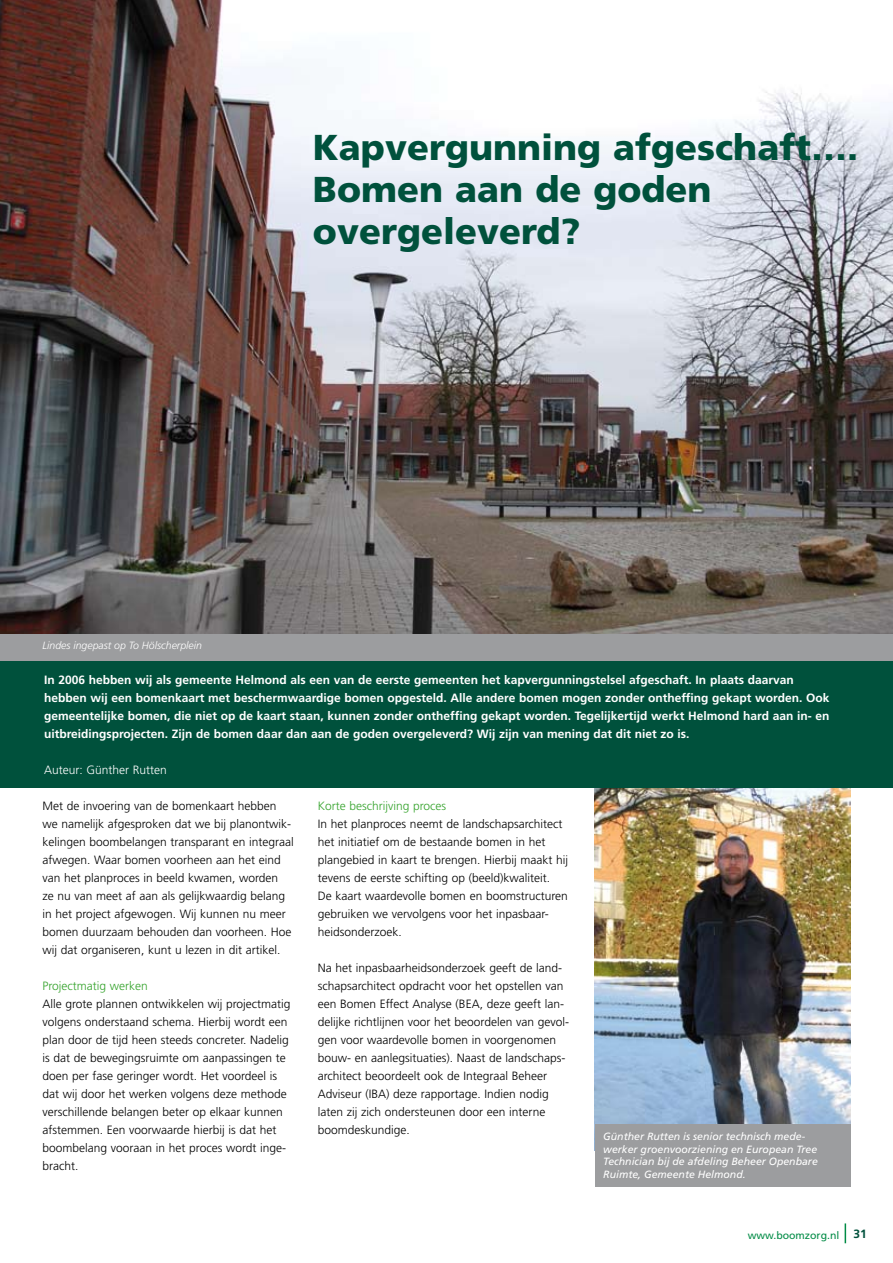
<style>
.page{position:relative;width:893px;height:1263px;background:#fff}
.page>*{position:absolute;margin:0;border:0;box-sizing:border-box;transform-origin:0 0}
.t1{font:900 36px/42px "Frutiger";color:#00513c}
.t2{font:300 12px/18px "Frutiger";color:#000}
.t3{font:700 12px/18px "Frutiger";color:#fff}
.t4{font:300 12px "Frutiger";color:#35a32c}
.t5{font:300 12px "Frutiger";color:#fff}
.t6{font:italic 10.5px/12.6px "Frutiger";color:#fff}
.t7{font:italic 300 10.5px "Frutiger";color:#fff}
.t8{font:10.5px "Frutiger";color:#008b45}
.s1{font-weight:700;font-size:12px;color:#00513c}
</style>
<div class="page">
<svg style="left:845px;top:1223px;width:1px;height:20px"></svg>
<img style="left:0;top:0;width:893px;height:661px">
<div style="left:0;top:634px;width:893px;height:26px;background:#9c9d9f"></div>
<img style="left:595px;top:788px;width:255px;height:336px">
<div style="left:0;top:661px;width:893px;height:127px;background:#00513c"></div>
<div style="left:595px;top:1124px;width:255px;height:62px;background:#9c9d9f"></div>
<h1 class="t1" style="left:313px;top:126px;width:547px">Kapvergunning afgeschaft….<br>Bomen aan de goden overgeleverd?</h1>
<p class="t7" style="left:43px;top:639px;width:161px">Lindes ingepast op To Hölscherplein</p>
<p class="t3" style="left:44px;top:671px;width:787px">In 2006 hebben wij als gemeente Helmond als een van de eerste gemeenten het kapvergunningstelsel afgeschaft. In plaats daarvan hebben wij een bomenkaart met beschermwaardige bomen opgesteld. Alle andere bomen mogen zonder ontheffing gekapt worden. Ook gemeentelijke bomen, die niet op de kaart staan, kunnen zonder ontheffing gekapt worden. Tegelijkertijd werkt Helmond hard aan in- en uitbreidingsprojecten. Zijn de bomen daar dan aan de goden overgeleverd? Wij zijn van mening dat dit niet zo is.</p>
<p class="t5" style="left:44px;top:763px;width:124px">Auteur: Günther Rutten</p>
<p class="t2" style="left:43px;top:797px;width:253px">Met de invoering van de bomenkaart hebben we namelijk afgesproken dat we bij planontwik&shy;kelingen boombelangen transparant en integraal afwegen. Waar bomen voorheen aan het eind van het planproces in beeld kwamen, worden<br>ze nu van meet af aan als gelijkwaardig belang in het project afgewogen. Wij kunnen nu meer bomen duurzaam behouden dan voorheen. Hoe wij dat organiseren, kunt u lezen in dit artikel.</p>
<p class="t4" style="left:43px;top:979px;width:107px">Projectmatig werken</p>
<p class="t2" style="left:43px;top:995px;width:249px">Alle grote plannen ontwikkelen wij projectmatig volgens onderstaand schema. Hierbij wordt een plan door de tijd heen steeds concreter. Nadelig is dat de bewegingsruimte om aanpassingen te doen per fase geringer wordt. Het voordeel is dat wij door het werken volgens deze methode verschillende belangen beter op elkaar kunnen afstemmen. Een voorwaarde hierbij is dat het boombelang vooraan in het proces wordt inge&shy;bracht.</p>
<p class="t4" style="left:318px;top:799px;width:130px">Korte beschrijving proces</p>
<p class="t2" style="left:318px;top:815px;width:252px">In het planproces neemt de landschapsarchitect het initiatief om de bestaande bomen in het plangebied in kaart te brengen. Hierbij maakt hij tevens de eerste schifting op (beeld)kwaliteit.<br>De kaart waardevolle bomen en boomstructuren gebruiken we vervolgens voor het inpasbaar&shy;heidsonderzoek.</p>
<p class="t2" style="left:318px;top:959px;width:253px">Na het inpasbaarheidsonderzoek geeft de land&shy;schapsarchitect opdracht voor het opstellen van een Bomen Effect Analyse (BEA, deze geeft lan&shy;delijke richtlijnen voor het beoordelen van gevol&shy;gen voor waardevolle bomen in voorgenomen bouw- en aanlegsituaties). Naast de landschaps&shy;architect beoordeelt ook de Integraal Beheer Adviseur (IBA) deze rapportage. Indien nodig laten zij zich ondersteunen door een interne boomdeskundige.</p>
<p class="t6" style="left:603px;top:1130px;width:216px">Günther Rutten is senior technisch mede&shy;werker groenvoorziening en European Tree Technician bij de afdeling Beheer Openbare Ruimte, Gemeente Helmond.</p>
<p class="t8" style="left:748px;top:1229px;width:121px">www.boomzorg.nl <span class="s1">31</span></p>
</div>
